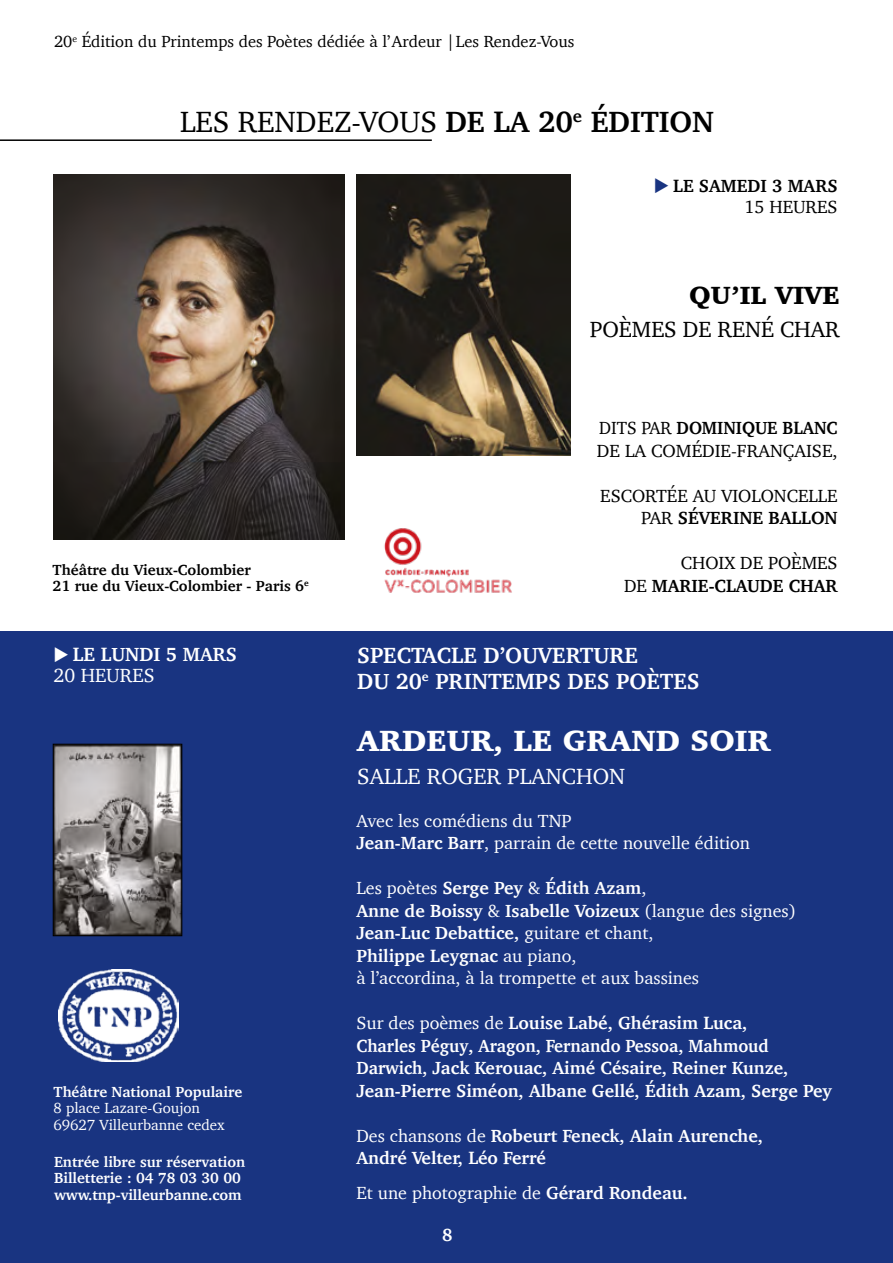
<style>
.page{position:relative;width:893px;height:1263px;background:#fff}
.page>*{position:absolute;margin:0;border:0;box-sizing:border-box;transform-origin:0 0}
.t1{font:30px "Charter";color:#000}
.t2{font:900 30px "Charter";color:#fff;scale:1.04 1}
.t3{font:900 25.5px "Charter";color:#000;scale:1.04 1}
.t4{font:700 22.5px/25.5px "Charter";color:#fff}
.t5{font:22.5px "Charter";color:#fff}
.t6{font:22.5px "Charter";color:#000}
.t7{font:700 19.5px/21px "Charter";color:#fff}
.t8{font:18px/22.5px "Charter";color:#fff}
.t9{font:700 18px/22.5px "Charter";color:#fff}
.t10{font:700 18px/22.5px "Charter";color:#000;text-align:right}
.t11{font:18px/22.5px "Charter";color:#000;scale:.96 1}
.t12{font:18px/22.5px "Charter";color:#000;text-align:right}
.t13{font:16.5px "Charter";color:#000}
.t14{font:700 15px/16.5px "Charter";color:#fff}
.t15{font:700 15px/16.5px "Charter";color:#000}
.t16{font:15px/16.5px "Charter";color:#fff}
.s1{font-weight:700}
.s2{color:#193481}
.s3{font-weight:400}
</style>
<div class="page">
<div style="left:0;top:631px;width:893px;height:632px;background:#193481"></div>
<img style="left:357px;top:174px;width:213px;height:281px">
<img style="left:384px;top:528px;width:128px;height:65px">
<img style="left:59px;top:970px;width:120px;height:92px">
<hr style="left:0;top:139px;width:432px;height:2px;background:#000">
<img style="left:53px;top:174px;width:292px;height:365px">
<img style="left:55px;top:746px;width:125px;height:188px">
<div style="left:53px;top:744px;width:129px;height:192px;border:1px solid #000"></div>
<p class="t13" style="left:54px;top:27px;width:522px">20<sup>e</sup> Édition du Printemps des Poètes dédiée à l’Ardeur |Les Rendez-Vous</p>
<h1 class="t1" style="left:180px;top:96px;width:535px">LES RENDEZ-VOUS <span class="s1">DE LA 20</span><sup>e</sup> <span class="s1">ÉDITION</span></h1>
<p class="t10" style="left:654px;top:175px;width:185px;line-height:21px"><span class="s2">◆</span> LE SAMEDI 3 MARS<br><span class="s3">15 HEURES</span></p>
<p class="t15" style="left:53px;top:561px;width:258px">Théâtre du Vieux-Colombier<br>21 rue du Vieux-Colombier - Paris 6<sup>e</sup></p>
<p class="t7" style="left:54px;top:643px;width:185px">◆ LE LUNDI 5 MARS<br><span class="s3">20 HEURES</span></p>
<p class="t14" style="left:54px;top:1083px;width:190px">Théâtre National Populaire</p>
<p class="t16" style="left:54px;top:1100px;width:173px">8 place Lazare-Goujon<br>69627 Villeurbanne cedex</p>
<p class="t14" style="left:54px;top:1153px;width:193px">Entrée libre sur réservation<br>Billetterie : 04 78 03 30 00 www.tnp-villeurbanne.com</p>
<h2 class="t3" style="left:689px;top:279px;width:146px">QU’IL VIVE</h2>
<p class="t6" style="left:590px;top:309px;width:251px">POÈMES DE RENÉ CHAR</p>
<p class="t11" style="left:597px;top:416px;width:252px">DITS PAR <span class="s1">DOMINIQUE BLANC<br></span>DE LA COMÉDIE-FRANÇAISE,</p>
<p class="t12" style="left:600px;top:484px;width:239px">ESCORTÉE AU VIOLONCELLE<br>PAR <span class="s1">SÉVERINE BALLON</span></p>
<p class="t10" style="left:624px;top:551px;width:215px"><span class="s3">CHOIX DE POÈMES<br>DE</span> MARIE-CLAUDE CHAR</p>
<p class="t4" style="left:357px;top:642px;width:344px">SPECTACLE D’OUVERTURE<br>DU 20<sup>e</sup> PRINTEMPS DES POÈTES</p>
<h1 class="t2" style="left:357px;top:722px;width:399px">ARDEUR, LE GRAND SOIR</h1>
<p class="t5" style="left:357px;top:757px;width:269px">SALLE ROGER PLANCHON</p>
<p class="t8" style="left:356px;top:809px;width:395px">Avec les comédiens du TNP<br><span class="s1">Jean-Marc Barr</span>, parrain de cette nouvelle édition</p>
<p class="t8" style="left:356px;top:876px;width:441px">Les poètes <span class="s1">Serge Pey</span> &amp; <span class="s1">Édith Azam</span>,<br><span class="s1">Anne de Boissy</span> &amp; <span class="s1">Isabelle Voizeux</span> (langue des signes)<br><span class="s1">Jean-Luc Debattice,</span> guitare et chant,<br><span class="s1">Philippe Leygnac</span> au piano,<br>à l’accordina, à la trompette et aux bassines</p>
<p class="t9" style="left:356px;top:1011px;width:477px"><span class="s3">Sur des poèmes de</span> Louise Labé, Ghérasim Luca,<br>Charles Péguy, Aragon, Fernando Pessoa, Mahmoud Darwich, Jack Kerouac, Aimé Césaire, Reiner Kunze, Jean-Pierre Siméon, Albane Gellé, Édith Azam, Serge Pey</p>
<p class="t9" style="left:356px;top:1124px;width:408px"><span class="s3">Des chansons de</span> Robeurt Feneck, Alain Aurenche,<br>André Velter, Léo Ferré</p>
<p class="t8" style="left:356px;top:1182px;width:333px">Et une photographie de <span class="s1">Gérard Rondeau.</span></p>
<p class="t9" style="left:442px;top:1223px;width:12px">8</p>
</div>
